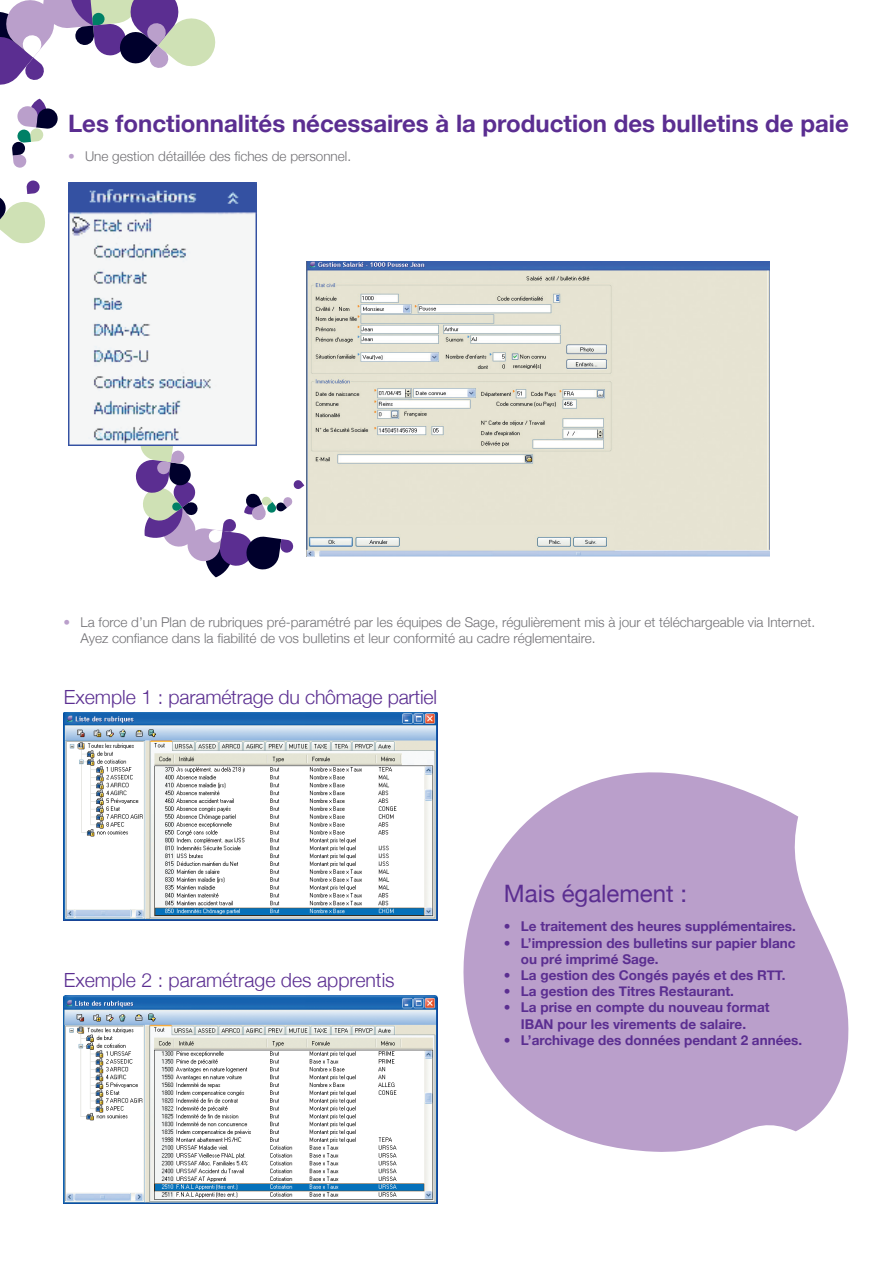
<style>
.page{position:relative;width:893px;height:1263px;background:#fff}
.page>*{position:absolute;margin:0;border:0;box-sizing:border-box;transform-origin:0 0}
.t1{font:700 24px "Helvetica Neue";color:#5b2e91}
.t2{font:24px "Helvetica Neue";color:#5b2e91}
.t3{font:300 19.5px "Helvetica Neue";color:#5b2e91}
.t4{font:700 13.5px/16.2px "Helvetica Neue";color:#5b2e91}
.t5{font:300 13.5px/16.2px "Helvetica Neue";color:#717074}
.s1{color:#ba9fcb}
</style>
<div class="page">
<svg style="left:0;top:180px;width:45px;height:64px"></svg>
<svg style="left:0;top:0;width:216px;height:168px"></svg>
<svg style="left:322px;top:712px;width:527px;height:440px;fill:#ba9fcb"></svg>
<svg style="left:135px;top:426px;width:215px;height:151px"></svg>
<img style="left:306px;top:261px;width:463px;height:295px">
<img style="left:64px;top:713px;width:374px;height:207px">
<img style="left:64px;top:995px;width:374px;height:209px">
<img style="left:68px;top:182px;width:188px;height:264px">
<h1 class="t1" style="left:68px;top:108px;width:782px">Les fonctionnalités nécessaires à la production des bulletins de paie</h1>
<p class="t5" style="left:68px;top:148px;width:285px"><span class="s1">•</span> Une gestion détaillée des fiches de personnel.</p>
<p class="t5" style="left:81px;top:613px;width:736px;text-indent:-17px"><span class="s1">•</span> La force d’un Plan de rubriques pré-paramétré par les équipes de Sage, régulièrement mis à jour et téléchargeable via Internet.<br>Ayez confiance dans la fiabilité de vos bulletins et leur conformité au cadre réglementaire.</p>
<h2 class="t3" style="left:64px;top:685px;width:375px">Exemple 1 : paramétrage du chômage partiel</h2>
<h2 class="t3" style="left:64px;top:968px;width:332px">Exemple 2 : paramétrage des apprentis</h2>
<h1 class="t2" style="left:504px;top:879px;width:185px">Mais également :</h1>
<p class="t4" style="left:504px;top:918px;width:293px">• Le traitement des heures supplémentaires.</p>
<p class="t4" style="left:521px;top:934px;width:276px;text-indent:-17px">• L’impression des bulletins sur papier blanc ou pré imprimé Sage.</p>
<p class="t4" style="left:504px;top:967px;width:283px">• La gestion des Congés payés et des RTT.</p>
<p class="t4" style="left:504px;top:983px;width:232px">• La gestion des Titres Restaurant.</p>
<p class="t4" style="left:504px;top:999px;width:267px;text-align:center">• La prise en compte du nouveau format<br>IBAN pour les virements de salaire.</p>
<p class="t4" style="left:504px;top:1031px;width:300px">• L’archivage des données pendant 2 années.</p>
</div>
